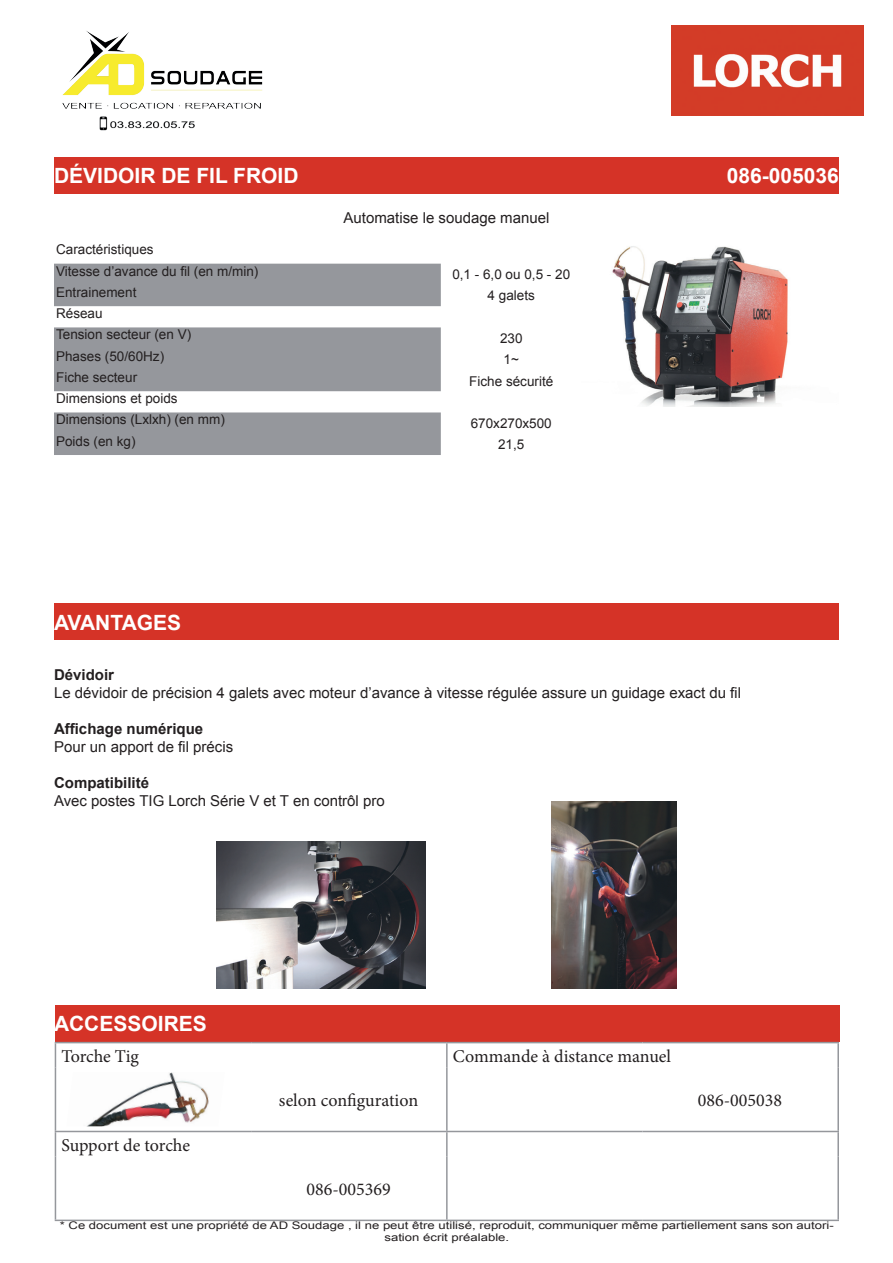
<style>
.page{position:relative;width:893px;height:1263px;background:#fff}
.page>*{position:absolute;margin:0;border:0;box-sizing:border-box;transform-origin:0 0}
.t1{font:700 21px "Arial";color:#fff}
.t2{font:18px "Minion Pro";color:#231f20}
.t3{font:15px "Arial";color:#231f20}
.t4{font:700 15px "Arial";color:#231f20}
.t5{font:13.5px/21.3px "Arial";color:#231f20}
.t6{font:10.5px/12.6px "Arial";color:#231f20;text-align:center;scale:1.25 1}
</style>
<div class="page">
<img style="left:672px;top:26px;width:191px;height:89px">
<img style="left:62px;top:31px;width:201px;height:100px">
<div style="left:54px;top:157px;width:785px;height:36px;background:#d53327"></div>
<div style="left:54px;top:604px;width:785px;height:36px;background:#d53327"></div>
<div style="left:55px;top:1006px;width:785px;height:36px;background:#d53327"></div>
<svg style="left:54px;top:264px;width:387px;height:191px;fill:#95979c"></svg>
<img style="left:612px;top:246px;width:176px;height:160px">
<hr style="left:55px;top:1042px;width:196px;height:1px;background:#95979c">
<svg style="left:55px;top:1043px;width:1px;height:25px"></svg>
<hr style="left:251px;top:1042px;width:196px;height:1px;background:#95979c">
<hr style="left:55px;top:1068px;width:1px;height:63px;background:#95979c">
<hr style="left:447px;top:1042px;width:195px;height:1px;background:#95979c">
<hr style="left:446px;top:1043px;width:2px;height:25px;background:#95979c">
<hr style="left:642px;top:1042px;width:197px;height:1px;background:#95979c">
<hr style="left:837px;top:1043px;width:2px;height:25px;background:#95979c">
<hr style="left:446px;top:1068px;width:2px;height:63px;background:#95979c">
<hr style="left:837px;top:1068px;width:2px;height:63px;background:#95979c">
<hr style="left:55px;top:1131px;width:196px;height:1px;background:#95979c">
<svg style="left:55px;top:1132px;width:1px;height:24px"></svg>
<hr style="left:251px;top:1131px;width:196px;height:1px;background:#95979c">
<hr style="left:55px;top:1156px;width:1px;height:63px;background:#95979c">
<hr style="left:55px;top:1219px;width:196px;height:2px;background:#95979c">
<hr style="left:251px;top:1219px;width:196px;height:2px;background:#95979c">
<hr style="left:447px;top:1131px;width:195px;height:1px;background:#95979c">
<hr style="left:446px;top:1132px;width:2px;height:24px;background:#95979c">
<hr style="left:642px;top:1131px;width:197px;height:1px;background:#95979c">
<hr style="left:837px;top:1132px;width:2px;height:24px;background:#95979c">
<hr style="left:446px;top:1156px;width:2px;height:63px;background:#95979c">
<hr style="left:837px;top:1156px;width:2px;height:63px;background:#95979c">
<hr style="left:447px;top:1219px;width:195px;height:2px;background:#95979c">
<hr style="left:642px;top:1219px;width:197px;height:2px;background:#95979c">
<img style="left:87px;top:1072px;width:122px;height:54px">
<img style="left:551px;top:802px;width:125px;height:187px">
<img style="left:217px;top:842px;width:208px;height:147px">
<h1 class="t1" style="left:54px;top:162px;width:246px">DÉVIDOIR DE FIL FROID</h1>
<p class="t5" style="left:56px;top:239px;width:204px">Caractéristiques<br>Vitesse d’avance du fil (en m/min)</p>
<p class="t3" style="left:343px;top:208px;width:207px">Automatise le soudage manuel</p>
<p class="t5" style="left:452px;top:264px;width:119px">0,1 - 6,0 ou 0,5 - 20</p>
<p class="t5" style="left:56px;top:282px;width:82px">Entrainement</p>
<p class="t5" style="left:488px;top:285px;width:49px">4 galets</p>
<p class="t5" style="left:56px;top:303px;width:137px">Réseau<br>Tension secteur (en V)</p>
<p class="t5" style="left:500px;top:328px;width:24px">230</p>
<p class="t5" style="left:56px;top:345px;width:110px">Phases (50/60Hz)</p>
<p class="t5" style="left:504px;top:349px;width:17px">1~</p>
<p class="t5" style="left:56px;top:367px;width:83px">Fiche secteur</p>
<p class="t5" style="left:469px;top:370px;width:86px">Fiche sécurité</p>
<p class="t5" style="left:56px;top:388px;width:170px">Dimensions et poids<br>Dimensions (Lxlxh) (en mm)</p>
<p class="t5" style="left:471px;top:413px;width:83px">670x270x500</p>
<p class="t5" style="left:56px;top:430px;width:81px">Poids (en kg)</p>
<p class="t5" style="left:498px;top:434px;width:28px">21,5</p>
<h1 class="t1" style="left:727px;top:162px;width:114px">086-005036</h1>
<h1 class="t1" style="left:54px;top:608px;width:129px">AVANTAGES</h1>
<p class="t4" style="left:54px;top:664px;width:62px">Dévidoir</p>
<p class="t3" style="left:54px;top:682px;width:688px">Le dévidoir de précision 4 galets avec moteur d’avance à vitesse régulée assure un guidage exact du fil</p>
<p class="t4" style="left:54px;top:718px;width:151px">Affichage numérique</p>
<p class="t3" style="left:54px;top:736px;width:181px">Pour un apport de fil précis</p>
<p class="t4" style="left:54px;top:772px;width:97px">Compatibilité</p>
<p class="t3" style="left:54px;top:790px;width:332px">Avec postes TIG Lorch Série V et T en contrôl pro</p>
<h1 class="t1" style="left:54px;top:1010px;width:154px">ACCESSOIRES</h1>
<h2 class="t2" style="left:61px;top:1044px;width:79px">Torche Tig</h2>
<h2 class="t2" style="left:453px;top:1044px;width:220px">Commande à distance manuel</h2>
<h2 class="t2" style="left:279px;top:1088px;width:141px">selon configuration</h2>
<h2 class="t2" style="left:698px;top:1088px;width:86px">086-005038</h2>
<h2 class="t2" style="left:61px;top:1133px;width:130px">Support de torche</h2>
<h2 class="t2" style="left:307px;top:1177px;width:86px">086-005369</h2>
<p class="t6" style="left:60px;top:1219px;width:621px">* Ce document est une propriété de AD Soudage , il ne peut être utilisé, reproduit, communiquer même partiellement sans son autori&shy;sation écrit préalable.</p>
</div>
